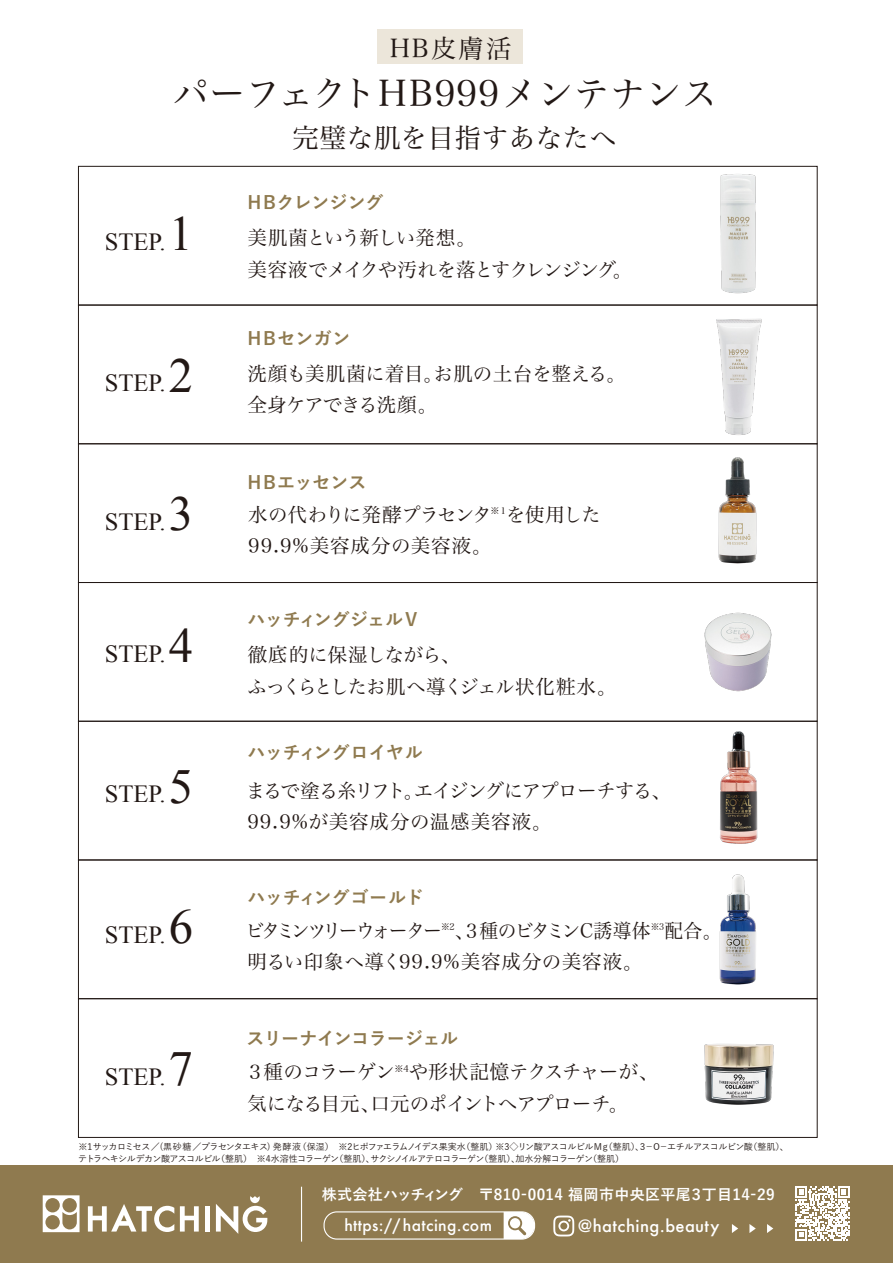
<style>
.page{position:relative;width:893px;height:1263px;background:#fff}
.page>*{position:absolute;margin:0;border:0;box-sizing:border-box;transform-origin:0 0}
.t1{font:36px "Hira Min Pro W3";color:#221815}
.t2{font:27px "Hira Min Pro W3";color:#221815}
.t3{font:25.5px "Hira Min Pro W3";letter-spacing:.075em;color:#221815}
.t4{font:24.6px "Times New Roman";color:#221815}
.t5{font:19.5px/31.5px "Hira Min Pro W3";letter-spacing:-.035em;color:#221815}
.t6{font:19.5px/31.5px "Hira Min Pro W3";letter-spacing:-.06em;color:#221815;scale:.96 1}
.t7{font:19.5px/31.5px "Hira Min Pro W3";letter-spacing:.015em;color:#221815}
.t8{font:19.5px/31.5px "Hira Min Pro W3";letter-spacing:-.065em;color:#221815}
.t9{font:19.5px/31.5px "Hira Min Pro W3";letter-spacing:-.01em;color:#221815}
.t10{font:700 18px "Yu Go";letter-spacing:-.005em;color:#8f7a4f}
.t11{font:700 18px "Yu Go";letter-spacing:-.03em;color:#8f7a4f}
.t12{font:500 16.5px "Futura";letter-spacing:.025em;color:#fff}
.t13{font:500 15.6px "Futura";letter-spacing:.025em;color:#fff}
.t14{font:700 15px "Yu Go";letter-spacing:.025em;color:#fff}
.t15{font:500 9px/12px "Yu Go";letter-spacing:-.06em;color:#221815}
.s1{font-size:48.9px}
</style>
<div class="page">
<img style="left:704px;top:612px;width:68px;height:80px">
<img style="left:720px;top:731px;width:38px;height:113px">
<img style="left:719px;top:874px;width:37px;height:111px">
<img style="left:718px;top:457px;width:39px;height:107px">
<img style="left:704px;top:1044px;width:70px;height:61px">
<div style="left:0;top:1165px;width:893px;height:98px;background:#8f7a4f"></div>
<svg style="left:43px;top:1195px;width:37px;height:37px"></svg>
<svg style="left:88px;top:1204px;width:86px;height:28px"></svg>
<svg style="left:180px;top:1206px;width:19px;height:25px"></svg>
<div style="left:205px;top:1206px;width:5px;height:25px;background:#fff"></div>
<svg style="left:216px;top:1196px;width:51px;height:38px"></svg>
<div style="left:323px;top:1211px;width:212px;height:28px;border:1px solid #fff;border-radius:13px"></div>
<svg style="left:504px;top:1212px;width:31px;height:27px"></svg>
<div style="left:510px;top:1218px;width:10px;height:10px;background:#fff;border-radius:50%"></div>
<svg style="left:796px;top:1186px;width:54px;height:54px"></svg>
<svg style="left:553px;top:1215px;width:21px;height:21px"></svg>
<hr style="left:301px;top:1187px;width:1px;height:54px;background:#fff">
<svg style="left:767px;top:1224px;width:6px;height:9px"></svg>
<svg style="left:749px;top:1224px;width:7px;height:9px"></svg>
<svg style="left:732px;top:1224px;width:6px;height:9px"></svg>
<div style="left:78px;top:166px;width:739px;height:139px;border:1px solid #221815"></div>
<div style="left:78px;top:305px;width:739px;height:139px;border:1px solid #221815"></div>
<div style="left:78px;top:582px;width:739px;height:139px;border:1px solid #221815"></div>
<div style="left:78px;top:721px;width:739px;height:139px;border:1px solid #221815"></div>
<div style="left:78px;top:998px;width:739px;height:140px;border:1px solid #221815"></div>
<img style="left:716px;top:318px;width:46px;height:117px">
<img style="left:713px;top:166px;width:51px;height:128px">
<div style="left:378px;top:30px;width:145px;height:34px;background:#ece6da"></div>
<h3 class="t3" style="left:390px;top:26px;width:123px">HB皮膚活</h3>
<h1 class="t1" style="left:173px;top:63px;width:546px">パーフェクトHB999メンテナンス</h1>
<h2 class="t2" style="left:292px;top:114px;width:326px">完璧な肌を目指すあなたへ</h2>
<h3 class="t4" style="left:105px;top:225px;width:90px">STEP.<span class="s1">1</span></h3>
<h3 class="t4" style="left:105px;top:366px;width:90px">STEP.<span class="s1">2</span></h3>
<h3 class="t4" style="left:105px;top:505px;width:90px">STEP.<span class="s1">3</span></h3>
<h3 class="t4" style="left:105px;top:637px;width:90px">STEP.<span class="s1">4</span></h3>
<h3 class="t4" style="left:105px;top:777px;width:90px">STEP.<span class="s1">5</span></h3>
<h3 class="t4" style="left:105px;top:918px;width:90px">STEP.<span class="s1">6</span></h3>
<h3 class="t10" style="left:247px;top:192px;width:138px">HBクレンジング</h3>
<h3 class="t8" style="left:247px;top:220px;width:386px">美肌菌という新しい発想。<br>美容液でメイクや汚れを落とすクレンジング。</h3>
<h3 class="t10" style="left:247px;top:328px;width:105px">HBセンガン</h3>
<h3 class="t9" style="left:247px;top:356px;width:380px">洗顔も美肌菌に着目。お肌の土台を整える。全身ケアできる洗顔。</h3>
<h3 class="t10" style="left:247px;top:472px;width:121px">HBエッセンス</h3>
<h3 class="t7" style="left:248px;top:497px;width:354px">水の代わりに発酵プラセンタ<sup>※１</sup>を使用した<br>99.9%美容成分の美容液。</h3>
<h3 class="t10" style="left:247px;top:609px;width:172px">ハッチィングジェルV</h3>
<h3 class="t5" style="left:247px;top:637px;width:371px">徹底的に保湿しながら、<br>ふっくらとしたお肌へ導くジェル状化粧水。</h3>
<h3 class="t10" style="left:247px;top:742px;width:177px">ハッチィングロイヤル</h3>
<h3 class="t5" style="left:246px;top:773px;width:427px">まるで塗る糸リフト。エイジングにアプローチする、<br>99.9%が美容成分の温感美容液。</h3>
<h3 class="t10" style="left:247px;top:888px;width:178px">ハッチィングゴールド</h3>
<h3 class="t6" style="left:246px;top:913px;width:497px">ビタミンツリーウォーター<sup>※2</sup>、３種のビタミンC誘導体<sup>※3</sup>配合。明るい印象へ導く99.9%美容成分の美容液。</h3>
<h3 class="t11" style="left:247px;top:1028px;width:213px">スリーナインコラージェル</h3>
<h3 class="t4" style="left:105px;top:1060px;width:90px">STEP.<span class="s1">7</span></h3>
<h3 class="t5" style="left:245px;top:1054px;width:415px">３種のコラーゲン<sup>※4</sup>や形状記憶テクスチャーが、気になる目元、口元のポイントへアプローチ。</h3>
<p class="t15" style="left:78px;top:1140px;width:719px">※1サッカロミセス／(黒砂糖／プラセンタエキス) 発酵液（保湿）　※2ヒポファエラムノイデス果実水（整肌）※3◇リン酸アスコルビルＭｇ（整肌）、３－Ｏ－エチルアスコルビン酸（整肌）、　テトラヘキシルデカン酸アスコルビル（整肌）　※4水溶性コラーゲン（整肌）、サクシノイルアテロコラーゲン（整肌）、加水分解コラーゲン（整肌）</p>
<h3 class="t14" style="left:322px;top:1186px;width:454px">株式会社ハッチィング　〒810-0014 福岡市中央区平尾３丁目14-29</h3>
<h3 class="t13" style="left:344px;top:1214px;width:149px">https:// hatcing.com</h3>
<h3 class="t12" style="left:578px;top:1215px;width:143px">@hatching.beauty</h3>
</div>
